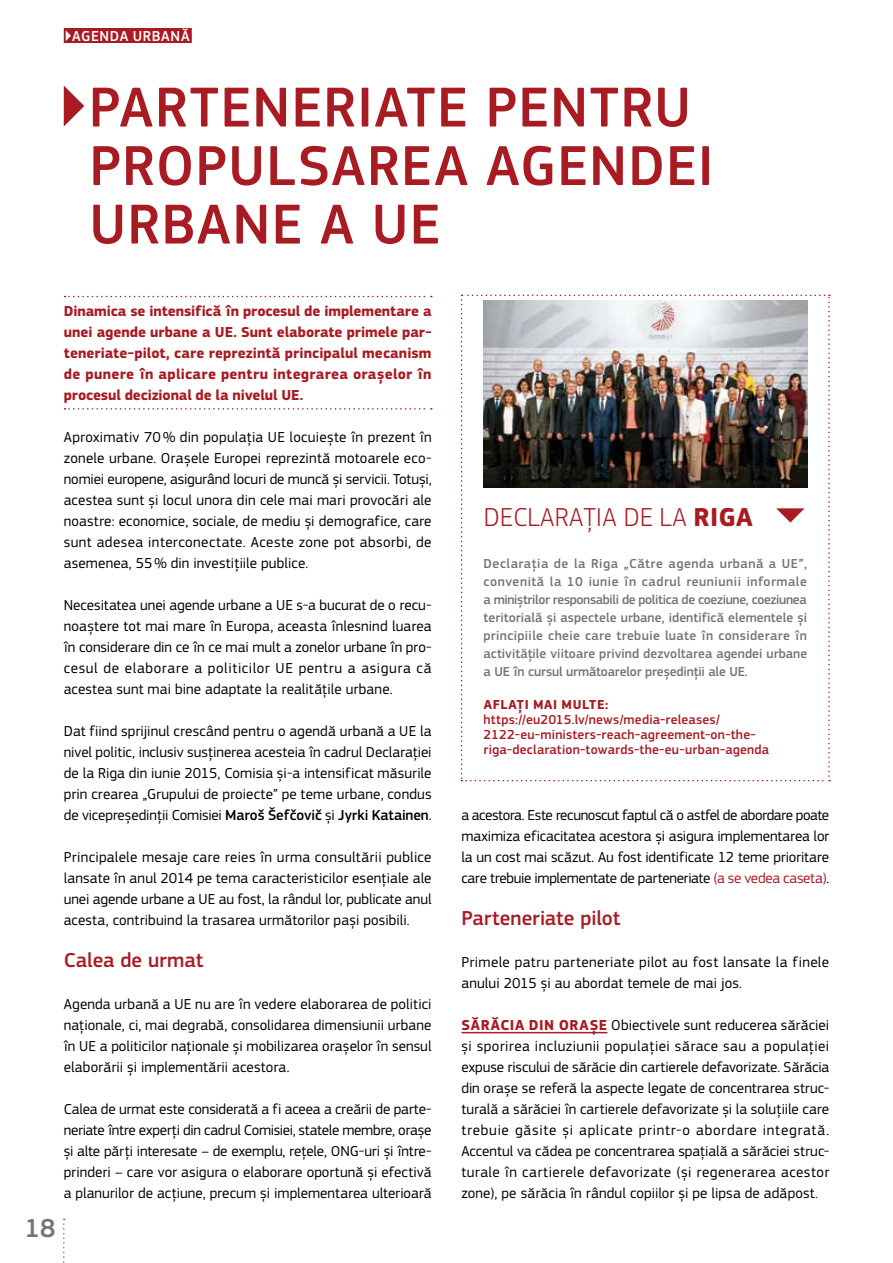
<style>
.page{position:relative;width:893px;height:1263px;background:#fff}
.page>*{position:absolute;margin:0;border:0;box-sizing:border-box;transform-origin:0 0}
.t1{font:500 58.5px/58.5px "EC Square Sans Pro";letter-spacing:.02em;color:#a91b22}
.t2{font:300 27px "EC Square Sans Pro";letter-spacing:.01em;color:#a91b22}
.t3{font:500 27px "EC Square Sans Pro";color:#73766e}
.t4{font:500 21px "EC Square Sans Pro";color:#a91b22}
.t5{font:15px/21px "EC Square Sans Pro";letter-spacing:.01em;color:#000;text-align:justify}
.t6{font:700 15px/21px "EC Square Sans Pro";letter-spacing:-.005em;color:#a91b22;text-align:justify}
.t7{font:500 15px "EC Square Sans Pro";letter-spacing:.04em;color:#fff}
.t8{font:500 13.5px/18px "EC Square Sans Pro";letter-spacing:-.01em;color:#73766e;text-align:justify}
.t9{font:500 13.5px/15px "EC Square Sans Pro";letter-spacing:.015em;color:#a91b22}
.t10{font:700 13.5px "EC Square Sans Pro";letter-spacing:.05em;color:#a91b22}
.s1{font-weight:500}
.s2{font-weight:700}
.s3{color:#a91b22}
.s4{font-weight:700;color:#a91b22}
</style>
<div class="page">
<svg style="left:65px;top:296px;width:367px;height:1px"></svg>
<svg style="left:65px;top:408px;width:367px;height:2px"></svg>
<hr style="left:461px;top:1032px;width:146px;height:1px;background:#a91b22">
<img style="left:461px;top:295px;width:369px;height:486px">
<div style="left:64px;top:28px;width:128px;height:15px;background:#a91b22"></div>
<svg style="left:63px;top:1219px;width:2px;height:44px"></svg>
<p class="t7" style="left:64px;top:27px;width:127px">▶AGENDA URBANĂ</p>
<h1 class="t1" style="left:89px;top:79px;width:626px;text-indent:-34px">▶PARTENERIATE PENTRU<br>PROPULSAREA AGENDEI<br>URBANE A UE</h1>
<h2 class="t3" style="left:25px;top:1212px;width:32px">18</h2>
<p class="t6" style="left:64px;top:301px;width:369px">Dinamica se intensifică în procesul de implementare a unei agende urbane a UE. Sunt elaborate primele par&shy;teneriate-pilot, care reprezintă principalul mecanism de punere în aplicare pentru integrarea orașelor în procesul decizional de la nivelul UE.</p>
<p class="t5" style="left:64px;top:426px;width:369px">Aproximativ 70 % din populația UE locuiește în prezent în zonele urbane. Orașele Europei reprezintă motoarele eco&shy;nomiei europene, asigurând locuri de muncă și servicii. Totuși, acestea sunt și locul unora din cele mai mari provocări ale noastre: economice, sociale, de mediu și demografice, care sunt adesea interconectate. Aceste zone pot absorbi, de asemenea, 55% din investițiile publice.</p>
<p class="t5" style="left:64px;top:594px;width:369px">Necesitatea unei agende urbane a UE s-a bucurat de o recu&shy;noaștere tot mai mare în Europa, aceasta înlesnind luarea în considerare din ce în ce mai mult a zonelor urbane în pro&shy;cesul de elaborare a politicilor UE pentru a asigura că acestea sunt mai bine adaptate la realitățile urbane.</p>
<p class="t5" style="left:64px;top:720px;width:369px">Dat fiind sprijinul crescând pentru o agendă urbană a UE la nivel politic, inclusiv susținerea acesteia în cadrul Declarației de la Riga din iunie 2015, Comisia și-a intensificat măsurile prin crearea „Grupului de proiecte” pe teme urbane, condus de vicepreședinții Comisiei <span class="s1">Maroš Šefčovič</span> și <span class="s1">Jyrki Katainen</span>.</p>
<p class="t5" style="left:64px;top:846px;width:369px">Principalele mesaje care reies în urma consultării publice lansate în anul 2014 pe tema caracteristicilor esențiale ale unei agende urbane a UE au fost, la rândul lor, publicate anul acesta, contribuind la trasarea următorilor pași posibili.</p>
<h3 class="t4" style="left:64px;top:947px;width:141px">Calea de urmat</h3>
<p class="t5" style="left:64px;top:993px;width:369px">Agenda urbană a UE nu are în vedere elaborarea de politici naționale, ci, mai degrabă, consolidarea dimensiunii urbane în UE a politicilor naționale și mobilizarea orașelor în sensul elaborării și implementării acestora.</p>
<p class="t5" style="left:64px;top:1098px;width:369px">Calea de urmat este considerată a fi aceea a creării de parte&shy;neriate între experți din cadrul Comisiei, statele membre, orașe și alte părți interesate – de exemplu, rețele, ONG-uri și între&shy;prinderi – care vor asigura o elaborare oportună și efectivă a planurilor de acțiune, precum și implementarea ulterioară</p>
<h2 class="t2" style="left:484px;top:501px;width:271px">DECLARAȚIA DE LA <span class="s2">RIGA</span></h2>
<p class="t8" style="left:484px;top:554px;width:325px">Declarația de la Riga „Către agenda urbană a UE”, convenită la 10 iunie în cadrul reuniunii informale a miniștrilor responsabili de politica de coeziune, coeziunea teritorială și aspectele urbane, identifică elementele și principiile cheie care trebuie luate în considerare în activitățile viitoare privind dezvoltarea agendei urbane a UE în cursul următoarelor președinții ale UE.</p>
<p class="t10" style="left:484px;top:696px;width:126px">AFLAŢI MAI MULTE:</p>
<p class="t9" style="left:484px;top:712px;width:287px">https://eu2015.lv/news/media-releases/<br>2122-eu-ministers-reach-agreement-on-the&shy;riga-declaration-towards-the-eu-urban-agenda</p>
<p class="t5" style="left:461px;top:804px;width:369px">a acestora. Este recunoscut faptul că o astfel de abordare poate maximiza eficacitatea acestora și asigura implementarea lor la un cost mai scăzut. Au fost identificate 12 teme prioritare care trebuie implementate de parteneriate <span class="s3">(a se vedea caseta)</span>.</p>
<h3 class="t4" style="left:461px;top:905px;width:161px">Parteneriate pilot</h3>
<p class="t5" style="left:461px;top:951px;width:369px">Primele patru parteneriate pilot au fost lansate la finele anului 2015 și au abordat temele de mai jos.</p>
<p class="t5" style="left:461px;top:1014px;width:369px"><span class="s4">SĂRĂCIA DIN ORAȘE</span> Obiectivele sunt reducerea sărăciei și sporirea incluziunii populației sărace sau a populației expuse riscului de sărăcie din cartierele defavorizate. Sărăcia din orașe se referă la aspecte legate de concentrarea struc&shy;turală a sărăciei în cartierele defavorizate și la soluțiile care trebuie găsite și aplicate printr-o abordare integrată.<br>Accentul va cădea pe concentrarea spațială a sărăciei struc&shy;turale în cartierele defavorizate (și regenerarea acestor zone), pe sărăcia în rândul copiilor și pe lipsa de adăpost.</p>
</div>
